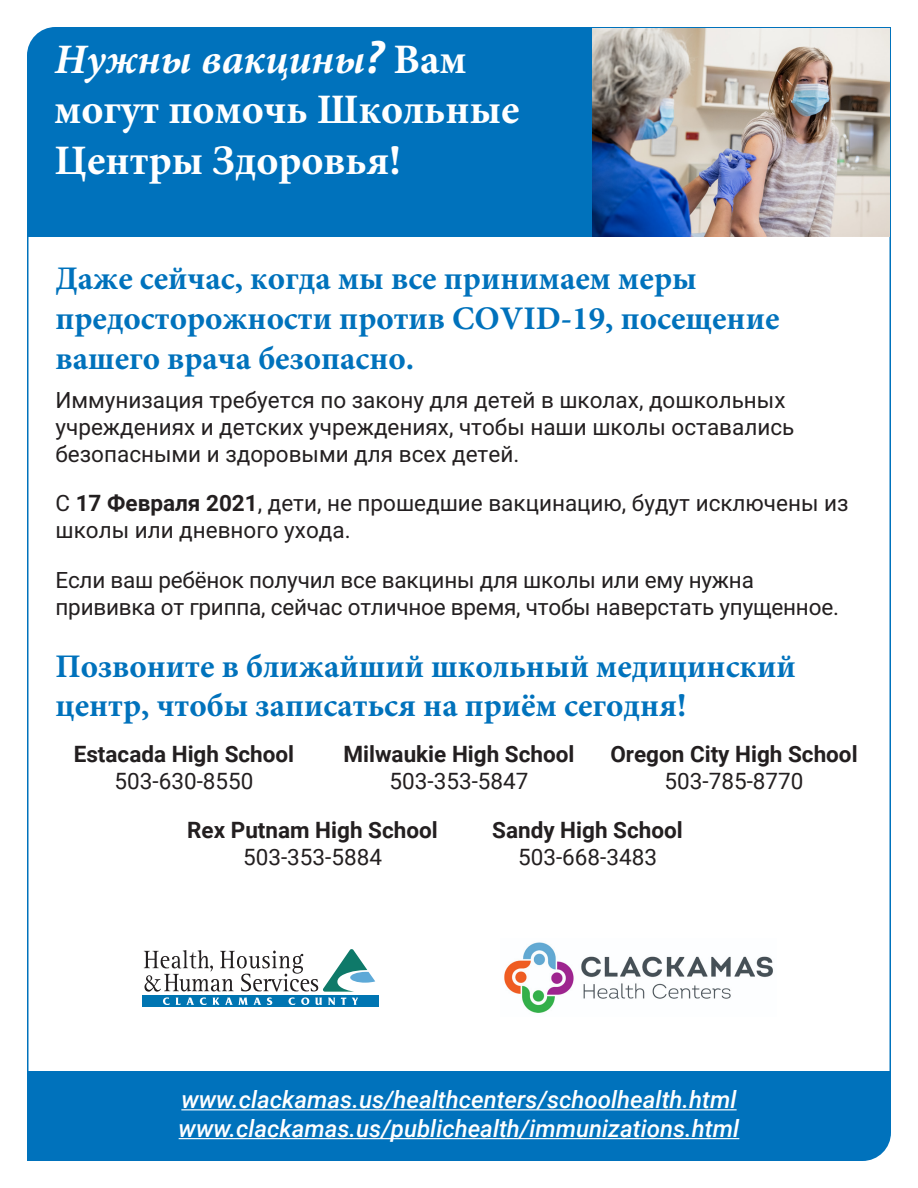
<style>
.page{position:relative;width:918px;height:1188px;background:#fff}
.page>*{position:absolute;margin:0;border:0;box-sizing:border-box;transform-origin:0 0}
.Section_title{font:700 42px/50.2px "Minion Pro";color:#fff}
.Subtitle{font:700 33px/39.8px "Minion Pro";color:#0072bc}
.Body{font:italic 500 24px/28.8px "Roboto";color:#fff}
.Subtitle-2{font:22.5px/27px "Roboto";color:#231f20}
.Body-2{font:700 22.5px/27px "Roboto";color:#231f20;text-align:center}
.s1{font-style:italic}
.s2{font-family:"Bitter";font-style:italic}
.s3{font-weight:700}
.s4{font-weight:400}
</style>
<div class="page">
<div style="left:27px;top:1071px;width:864px;height:90px;background:#0072bc"></div>
<div style="left:27px;top:27px;width:864px;height:210px;background:#0072bc"></div>
<hr style="left:181px;top:1109px;width:556px;height:1px;background:#fff">
<hr style="left:179px;top:1138px;width:560px;height:1px;background:#fff">
<div style="left:142px;top:996px;width:237px;height:11px;background:#0075b2"></div>
<svg style="left:144px;top:949px;width:231px;height:56px"></svg>
<img style="left:504px;top:942px;width:269px;height:71px">
<img style="left:592px;top:28px;width:298px;height:209px">
<p class="Section_title" style="left:54px;top:34px;width:467px"><span class="s1">Нужны вакцины</span><span class="s2">?</span> Вам могут помочь Школьные<br>Центры Здоровья!</p>
<p class="Subtitle" style="left:56px;top:259px;width:725px">Даже сейчас, когда мы все принимаем меры предосторожности против COVID-19, посещение вашего врача безопасно.</p>
<p class="Subtitle-2" style="left:56px;top:385px;width:740px">Иммунизация требуется по закону для детей в школах, дошкольных учреждениях и детских учреждениях, чтобы наши школы оставались безопасными и здоровыми для всех детей.</p>
<p class="Subtitle-2" style="left:55px;top:489px;width:795px">С <span class="s3">17 Февраля 2021</span>, дети, не прошедшие вакцинацию, будут исключены из школы или дневного ухода.</p>
<p class="Subtitle-2" style="left:55px;top:565px;width:785px">Если ваш ребёнок получил все вакцины для школы или ему нужна прививка от гриппа, сейчас отличное время, чтобы наверстать упущенное.</p>
<p class="Subtitle" style="left:56px;top:646px;width:742px">Позвоните в ближайший школьный медицинский центр, чтобы записаться на приём сегодня!</p>
<p class="Body-2" style="left:74px;top:739px;width:222px">Estacada High School<br><span class="s4">503-630-8550</span></p>
<p class="Body-2" style="left:343px;top:739px;width:233px">Milwaukie High School<br><span class="s4">503-353-5847</span></p>
<p class="Body-2" style="left:610px;top:739px;width:249px">Oregon City High School<br><span class="s4">503-785-8770</span></p>
<p class="Body-2" style="left:187px;top:816px;width:252px">Rex Putnam High School<br><span class="s4">503-353-5884</span></p>
<p class="Body-2" style="left:492px;top:816px;width:192px">Sandy High School<br><span class="s4">503-668-3483</span></p>
<p class="Body" style="left:179px;top:1084px;width:562px">www.clackamas.us/healthcenters/schoolhealth.html www.clackamas.us/publichealth/immunizations.html</p>
</div>
